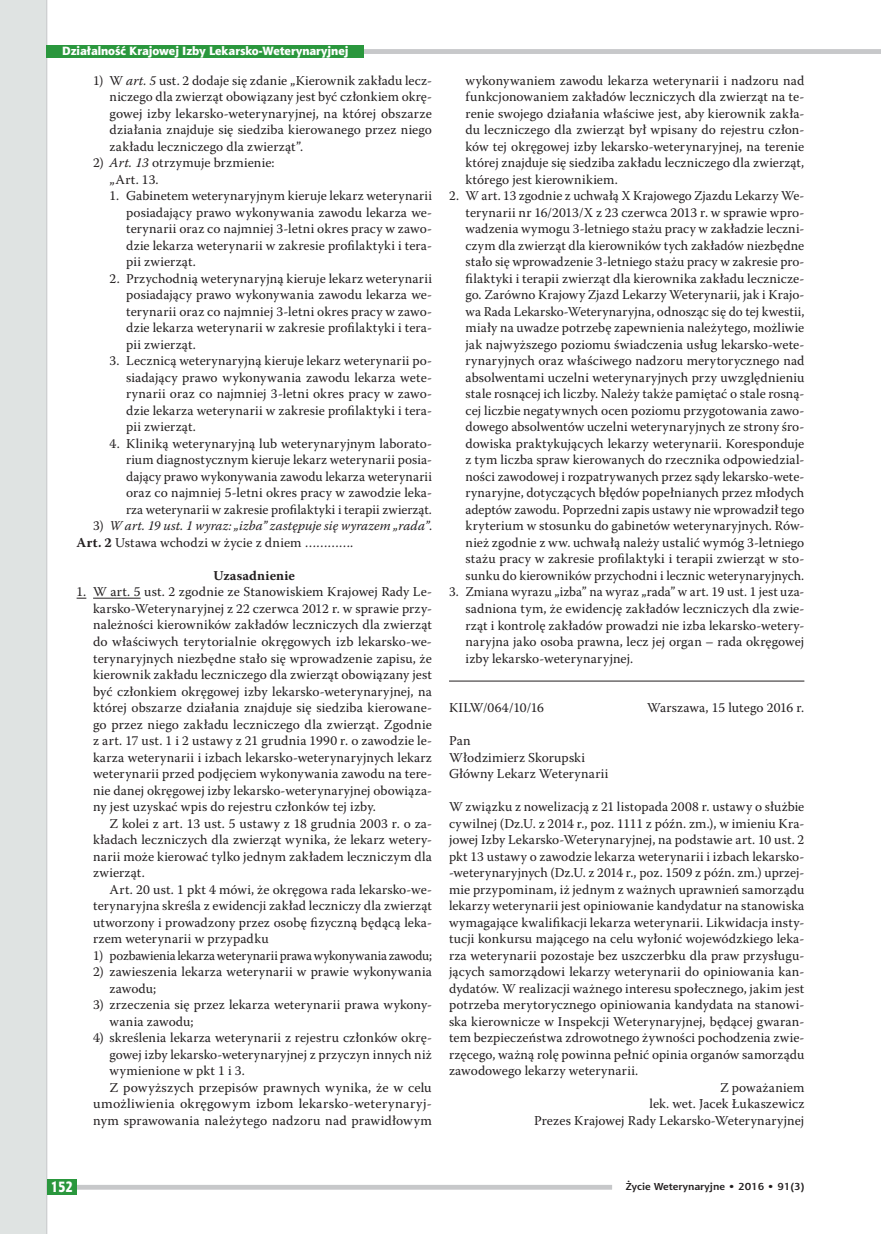
<style>
.page{position:relative;width:881px;height:1234px;background:#fff}
.page>*{position:absolute;margin:0;border:0;box-sizing:border-box;transform-origin:0 0}
.t1{font:15px "Aerton Cnd EFN Black";color:#fff}
.t2{font:13.5px/16.5px "Warnock Pro";letter-spacing:.01em;color:#231f20;text-align:justify}
.t3{font:italic 13.5px/16.5px "Warnock Pro";letter-spacing:.01em;color:#231f20}
.t4{font:13.5px "Warnock Pro";letter-spacing:-.01em;color:#231f20}
.t5{font:700 13.5px "Warnock Pro";letter-spacing:.01em;color:#231f20}
.t6{font:12px "Aerton EFN Black";color:#fff}
.t7{font:700 10.2px "Aerton EFN";color:#231f20;scale:1.11 1}
.s1{font-style:italic}
.s2{font-style:normal}
.s3{font-weight:700;font-style:normal}
</style>
<div class="page">
<div style="left:0;top:0;width:47px;height:1233px;background:#dfe3e2"></div>
<hr style="left:93px;top:597px;width:48px;height:1px;background:#231f20">
<hr style="left:449px;top:680px;width:355px;height:1px;background:#231f20">
<hr style="left:46px;top:0;width:1px;height:1233px;background:#c7c8ca">
<div style="left:47px;top:1184px;width:564px;height:5px;background:#c7c8ca"></div>
<div style="left:47px;top:1178px;width:30px;height:15px;background:#2a973d"></div>
<div style="left:47px;top:49px;width:833px;height:5px;background:#c7c8ca"></div>
<div style="left:47px;top:45px;width:317px;height:13px;background:#2a973d"></div>
<p class="t6" style="left:63px;top:43px;width:67px">Miscel anea</p>
<p class="t6" style="left:62px;top:43px;width:288px">Działalność Krajowej Izby Lekarsko-Weterynaryjnej</p>
<p class="t2" style="left:110px;top:72px;width:324px;text-indent:-16px">1) W <span class="s1">art. 5</span> ust. 2 dodaje się zdanie „Kierownik zakładu lecz&shy;niczego dla zwierząt obowiązany jest być członkiem okrę&shy;gowej izby lekarsko-weterynaryjnej, na której obszarze działania znajduje się siedziba kierowanego przez niego zakładu leczniczego dla zwierząt”.</p>
<p class="t2" style="left:110px;top:154px;width:166px;text-indent:-16px">2) <span class="s1">Art. 13</span> otrzymuje brzmienie: „Art. 13.</p>
<p class="t2" style="left:126px;top:187px;width:307px;text-indent:-16px">1. Gabinetem weterynaryjnym kieruje lekarz weterynarii posiadający prawo wykonywania zawodu lekarza we&shy;terynarii oraz co najmniej 3-letni okres pracy w zawo&shy;dzie lekarza weterynarii w zakresie profilaktyki i tera&shy;pii zwierząt.</p>
<p class="t2" style="left:126px;top:270px;width:307px;text-indent:-17px">2. Przychodnią weterynaryjną kieruje lekarz weterynarii posiadający prawo wykonywania zawodu lekarza we&shy;terynarii oraz co najmniej 3-letni okres pracy w zawo&shy;dzie lekarza weterynarii w zakresie profilaktyki i tera&shy;pii zwierząt.</p>
<p class="t2" style="left:126px;top:352px;width:307px;text-indent:-16px">3. Lecznicą weterynaryjną kieruje lekarz weterynarii po&shy;siadający prawo wykonywania zawodu lekarza wete&shy;rynarii oraz co najmniej 3-letni okres pracy w zawo&shy;dzie lekarza weterynarii w zakresie profilaktyki i tera&shy;pii zwierząt.</p>
<p class="t2" style="left:126px;top:435px;width:307px;text-indent:-16px">4. Kliniką weterynaryjną lub weterynaryjnym laborato&shy;rium diagnostycznym kieruje lekarz weterynarii posia&shy;dający prawo wykonywania zawodu lekarza weterynarii oraz co najmniej 5-letni okres pracy w zawodzie leka&shy;rza weterynarii w zakresie profilaktyki i terapii zwierząt.</p>
<p class="t3" style="left:77px;top:517px;width:357px;text-indent:16px"><span class="s2">3)</span> W art. 19 ust. 1 wyraz: „izba” zastępuje się wyrazem „rada”<span class="s2">.<br></span><span class="s3">Art. 2</span> <span class="s2">Ustawa wchodzi w życie z dniem ………….</span></p>
<p class="t5" style="left:213px;top:567px;width:83px">Uzasadnienie</p>
<p class="t2" style="left:93px;top:583px;width:340px;text-indent:-16px">1. W art. 5 ust. 2 zgodnie ze Stanowiskiem Krajowej Rady Le&shy;karsko-Weterynaryjnej z 22 czerwca 2012 r. w sprawie przy&shy;należności kierowników zakładów leczniczych dla zwierząt do właściwych terytorialnie okręgowych izb lekarsko-we&shy;terynaryjnych niezbędne stało się wprowadzenie zapisu, że kierownik zakładu leczniczego dla zwierząt obowiązany jest być członkiem okręgowej izby lekarsko-weterynaryjnej, na której obszarze działania znajduje się siedziba kierowane&shy;go przez niego zakładu leczniczego dla zwierząt. Zgodnie z art. 17 ust. 1 i 2 ustawy z 21 grudnia 1990 r. o zawodzie le&shy;karza weterynarii i izbach lekarsko-weterynaryjnych lekarz weterynarii przed podjęciem wykonywania zawodu na tere&shy;nie danej okręgowej izby lekarsko-weterynaryjnej obowiąza&shy;ny jest uzyskać wpis do rejestru członków tej izby.</p>
<p class="t2" style="left:93px;top:814px;width:340px;text-indent:16px">Z kolei z art. 13 ust. 5 ustawy z 18 grudnia 2003 r. o za&shy;kładach leczniczych dla zwierząt wynika, że lekarz wetery&shy;narii może kierować tylko jednym zakładem leczniczym dla zwierząt.</p>
<p class="t2" style="left:93px;top:880px;width:340px;text-indent:16px">Art. 20 ust. 1 pkt 4 mówi, że okręgowa rada lekarsko-we&shy;terynaryjna skreśla z ewidencji zakład leczniczy dla zwierząt utworzony i prowadzony przez osobę fizyczną będącą leka&shy;rzem weterynarii w przypadku</p>
<p class="t4" style="left:93px;top:946px;width:340px">1) pozbawienia lekarza weterynarii prawa wykonywania zawodu;</p>
<p class="t2" style="left:110px;top:963px;width:324px;text-indent:-16px">2) zawieszenia lekarza weterynarii w prawie wykonywania zawodu;</p>
<p class="t2" style="left:110px;top:996px;width:324px;text-indent:-16px">3) zrzeczenia się przez lekarza weterynarii prawa wykony&shy;wania zawodu;</p>
<p class="t2" style="left:93px;top:1029px;width:340px">4) skreślenia lekarza weterynarii z rejestru członków okrę-</p>
<p class="t2" style="left:110px;top:1045px;width:324px">gowej izby lekarsko-weterynaryjnej z przyczyn innych niż</p>
<p class="t2" style="left:110px;top:1062px;width:137px">wymienione w pkt 1 i 3.</p>
<p class="t2" style="left:110px;top:1078px;width:323px">Z powyższych przepisów prawnych wynika, że w celu</p>
<p class="t2" style="left:93px;top:1095px;width:340px">umożliwienia okręgowym izbom lekarsko-weterynaryj-</p>
<p class="t2" style="left:93px;top:1111px;width:340px">nym sprawowania należytego nadzoru nad prawidłowym</p>
<p class="t2" style="left:465px;top:72px;width:340px">wykonywaniem zawodu lekarza weterynarii i nadzoru nad funkcjonowaniem zakładów leczniczych dla zwierząt na te&shy;renie swojego działania właściwe jest, aby kierownik zakła&shy;du leczniczego dla zwierząt był wpisany do rejestru człon&shy;ków tej okręgowej izby lekarsko-weterynaryjnej, na terenie której znajduje się siedziba zakładu leczniczego dla zwierząt, którego jest kierownikiem.</p>
<p class="t2" style="left:465px;top:187px;width:340px;text-indent:-16px">2. W art. 13 zgodnie z uchwałą X Krajowego Zjazdu Lekarzy We&shy;terynarii nr 16/2013/X z 23 czerwca 2013 r. w sprawie wpro&shy;wadzenia wymogu 3-letniego stażu pracy w zakładzie leczni&shy;czym dla zwierząt dla kierowników tych zakładów niezbędne stało się wprowadzenie 3-letniego stażu pracy w zakresie pro&shy;filaktyki i terapii zwierząt dla kierownika zakładu lecznicze&shy;go. Zarówno Krajowy Zjazd Lekarzy Weterynarii, jak i Krajo&shy;wa Rada Lekarsko-Weterynaryjna, odnosząc się do tej kwestii, miały na uwadze potrzebę zapewnienia należytego, możliwie jak najwyższego poziomu świadczenia usług lekarsko-wete&shy;rynaryjnych oraz właściwego nadzoru merytorycznego nad absolwentami uczelni weterynaryjnych przy uwzględnieniu stale rosnącej ich liczby. Należy także pamiętać o stale rosną&shy;cej liczbie negatywnych ocen poziomu przygotowania zawo&shy;dowego absolwentów uczelni weterynaryjnych ze strony śro&shy;dowiska praktykujących lekarzy weterynarii. Koresponduje z tym liczba spraw kierowanych do rzecznika odpowiedzial&shy;ności zawodowej i rozpatrywanych przez sądy lekarsko-wete&shy;rynaryjne, dotyczących błędów popełnianych przez młodych adeptów zawodu. Poprzedni zapis ustawy nie wprowadził tego kryterium w stosunku do gabinetów weterynaryjnych. Rów&shy;nież zgodnie z ww. uchwałą należy ustalić wymóg 3-letniego stażu pracy w zakresie profilaktyki i terapii zwierząt w sto&shy;sunku do kierowników przychodni i lecznic weterynaryjnych.</p>
<p class="t2" style="left:465px;top:583px;width:340px;text-indent:-16px">3. Zmiana wyrazu „izba” na wyraz „rada” w art. 19 ust. 1 jest uza&shy;sadniona tym, że ewidencję zakładów leczniczych dla zwie&shy;rząt i kontrolę zakładów prowadzi nie izba lekarsko-wetery&shy;naryjna jako osoba prawna, lecz jej organ – rada okręgowej izby lekarsko-weterynaryjnej.</p>
<p class="t2" style="left:449px;top:699px;width:96px">KILW/064/10/16</p>
<p class="t2" style="left:646px;top:699px;width:159px">Warszawa, 15 lutego 2016 r.</p>
<p class="t2" style="left:449px;top:732px;width:161px;text-align:left">Pan<br>Włodzimierz Skorupski<br>Główny Lekarz Weterynarii</p>
<p class="t2" style="left:449px;top:798px;width:357px">W związku z nowelizacją z 21 listopada 2008 r. ustawy o służbie</p>
<p class="t2" style="left:449px;top:814px;width:357px">cywilnej (Dz.U. z 2014 r., poz. 1111 z późn. zm.), w imieniu Kra-</p>
<p class="t2" style="left:449px;top:831px;width:357px">jowej Izby Lekarsko-Weterynaryjnej, na podstawie art. 10 ust. 2</p>
<p class="t2" style="left:449px;top:847px;width:357px">pkt 13 ustawy o zawodzie lekarza weterynarii i izbach lekarsko-</p>
<p class="t2" style="left:449px;top:864px;width:357px">-weterynaryjnych (Dz.U. z 2014 r., poz. 1509 z późn. zm.) uprzej-</p>
<p class="t2" style="left:449px;top:880px;width:357px">mie przypominam, iż jednym z ważnych uprawnień samorządu</p>
<p class="t2" style="left:449px;top:897px;width:357px">lekarzy weterynarii jest opiniowanie kandydatur na stanowiska</p>
<p class="t2" style="left:449px;top:913px;width:357px">wymagające kwalifikacji lekarza weterynarii. Likwidacja insty-</p>
<p class="t2" style="left:449px;top:930px;width:357px">tucji konkursu mającego na celu wyłonić wojewódzkiego leka-</p>
<p class="t2" style="left:449px;top:946px;width:357px">rza weterynarii pozostaje bez uszczerbku dla praw przysługu-</p>
<p class="t2" style="left:449px;top:963px;width:357px">jących samorządowi lekarzy weterynarii do opiniowania kan-</p>
<p class="t2" style="left:449px;top:979px;width:357px">dydatów. W realizacji ważnego interesu społecznego, jakim jest</p>
<p class="t2" style="left:449px;top:996px;width:357px">potrzeba merytorycznego opiniowania kandydata na stanowi-</p>
<p class="t2" style="left:449px;top:1012px;width:357px">ska kierownicze w Inspekcji Weterynaryjnej, będącej gwaran-</p>
<p class="t2" style="left:449px;top:1029px;width:357px">tem bezpieczeństwa zdrowotnego żywności pochodzenia zwie-</p>
<p class="t2" style="left:449px;top:1045px;width:356px">rzęcego, ważną rolę powinna pełnić opinia organów samorządu</p>
<p class="t2" style="left:449px;top:1062px;width:191px">zawodowego lekarzy weterynarii.</p>
<p class="t2" style="left:719px;top:1078px;width:86px">Z poważaniem</p>
<p class="t2" style="left:649px;top:1095px;width:156px">lek. wet. Jacek Łukaszewicz</p>
<p class="t2" style="left:533px;top:1111px;width:272px">Prezes Krajowej Rady Lekarsko-Weterynaryjnej</p>
<p class="t1" style="left:51px;top:1177px;width:23px">152</p>
<p class="t7" style="left:625px;top:1180px;width:162px">Życie Weterynaryjne • 2016 • 91(3)</p>
</div>
